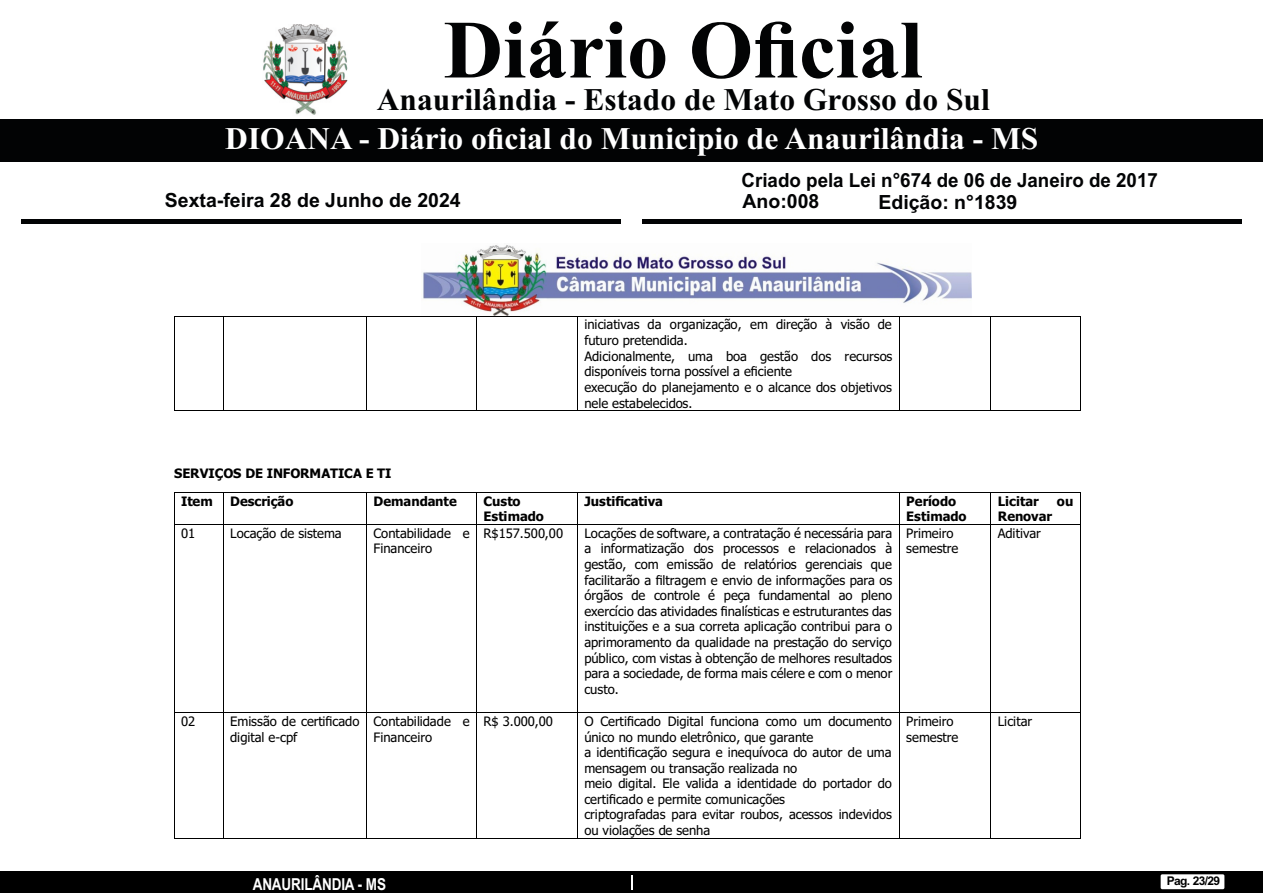
<style>
.page{position:relative;width:1263px;height:893px;background:#fff}
.page>*{position:absolute;margin:0;border:0;box-sizing:border-box;transform-origin:0 0}
.t1{font:700 82.5px "Times New Roman";color:#020304}
.t2{font:700 31.5px "Times New Roman";color:#fff}
.t3{font:700 31.5px "Times New Roman";color:#020304}
.t4{font:700 19.5px "Arial";color:#020304}
.t5{font:700 19.5px "Arial";color:#020304;scale:.96 1}
.t6{font:700 16.5px "Arial Narrow";letter-spacing:-.01em;color:#fff}
.t7{font:13.05px/15.6px "Tahoma";color:#000}
.t8{font:700 13.05px/15.5px "Tahoma";color:#000}
.t9{font:700 12px "Arial";letter-spacing:-.055em;color:#000}
</style>
<div class="page">
<img style="left:423px;top:245px;width:548px;height:71px">
<hr style="left:175px;top:316px;width:48px;height:1px;background:#000">
<hr style="left:223px;top:316px;width:143px;height:1px;background:#000">
<hr style="left:367px;top:316px;width:109px;height:1px;background:#000">
<hr style="left:477px;top:316px;width:100px;height:1px;background:#000">
<hr style="left:577px;top:316px;width:322px;height:1px;background:#000">
<hr style="left:900px;top:316px;width:91px;height:1px;background:#000">
<hr style="left:991px;top:316px;width:89px;height:1px;background:#000">
<hr style="left:174px;top:317px;width:1px;height:93px;background:#000">
<hr style="left:175px;top:410px;width:48px;height:1px;background:#000">
<hr style="left:223px;top:317px;width:1px;height:93px;background:#000">
<hr style="left:223px;top:410px;width:143px;height:1px;background:#000">
<hr style="left:366px;top:317px;width:1px;height:93px;background:#000">
<hr style="left:367px;top:410px;width:109px;height:1px;background:#000">
<hr style="left:476px;top:317px;width:1px;height:93px;background:#000">
<hr style="left:477px;top:410px;width:100px;height:1px;background:#000">
<hr style="left:577px;top:317px;width:1px;height:93px;background:#000">
<hr style="left:577px;top:410px;width:322px;height:1px;background:#000">
<hr style="left:899px;top:317px;width:1px;height:93px;background:#000">
<hr style="left:900px;top:410px;width:91px;height:1px;background:#000">
<hr style="left:991px;top:317px;width:1px;height:93px;background:#000">
<hr style="left:991px;top:410px;width:89px;height:1px;background:#000">
<hr style="left:1080px;top:317px;width:1px;height:93px;background:#000">
<hr style="left:175px;top:493px;width:48px;height:1px;background:#000">
<hr style="left:223px;top:493px;width:143px;height:1px;background:#000">
<hr style="left:367px;top:493px;width:109px;height:1px;background:#000">
<hr style="left:477px;top:493px;width:100px;height:1px;background:#000">
<hr style="left:577px;top:493px;width:322px;height:1px;background:#000">
<hr style="left:900px;top:493px;width:91px;height:1px;background:#000">
<hr style="left:991px;top:493px;width:89px;height:1px;background:#000">
<hr style="left:174px;top:493px;width:1px;height:31px;background:#000">
<hr style="left:223px;top:493px;width:1px;height:31px;background:#000">
<hr style="left:366px;top:493px;width:1px;height:31px;background:#000">
<hr style="left:476px;top:493px;width:1px;height:31px;background:#000">
<hr style="left:577px;top:493px;width:1px;height:31px;background:#000">
<hr style="left:899px;top:493px;width:1px;height:31px;background:#000">
<hr style="left:991px;top:493px;width:1px;height:31px;background:#000">
<hr style="left:1080px;top:493px;width:1px;height:31px;background:#000">
<hr style="left:175px;top:524px;width:48px;height:1px;background:#000">
<hr style="left:223px;top:524px;width:143px;height:1px;background:#000">
<hr style="left:367px;top:524px;width:109px;height:1px;background:#000">
<hr style="left:477px;top:524px;width:100px;height:1px;background:#000">
<hr style="left:577px;top:524px;width:322px;height:1px;background:#000">
<hr style="left:900px;top:524px;width:91px;height:1px;background:#000">
<hr style="left:991px;top:524px;width:89px;height:1px;background:#000">
<hr style="left:174px;top:525px;width:1px;height:187px;background:#000">
<hr style="left:223px;top:525px;width:1px;height:187px;background:#000">
<hr style="left:366px;top:525px;width:1px;height:187px;background:#000">
<hr style="left:476px;top:525px;width:1px;height:187px;background:#000">
<hr style="left:577px;top:525px;width:1px;height:187px;background:#000">
<hr style="left:899px;top:525px;width:1px;height:187px;background:#000">
<hr style="left:991px;top:525px;width:1px;height:187px;background:#000">
<hr style="left:1080px;top:525px;width:1px;height:187px;background:#000">
<hr style="left:175px;top:712px;width:48px;height:1px;background:#000">
<hr style="left:223px;top:712px;width:143px;height:1px;background:#000">
<hr style="left:367px;top:712px;width:109px;height:1px;background:#000">
<hr style="left:477px;top:712px;width:100px;height:1px;background:#000">
<hr style="left:577px;top:712px;width:322px;height:1px;background:#000">
<hr style="left:900px;top:712px;width:91px;height:1px;background:#000">
<hr style="left:991px;top:712px;width:89px;height:1px;background:#000">
<hr style="left:174px;top:713px;width:1px;height:125px;background:#000">
<hr style="left:175px;top:838px;width:48px;height:1px;background:#000">
<hr style="left:223px;top:713px;width:1px;height:125px;background:#000">
<hr style="left:223px;top:838px;width:143px;height:1px;background:#000">
<hr style="left:366px;top:713px;width:1px;height:125px;background:#000">
<hr style="left:367px;top:838px;width:109px;height:1px;background:#000">
<hr style="left:476px;top:713px;width:1px;height:125px;background:#000">
<hr style="left:477px;top:838px;width:100px;height:1px;background:#000">
<hr style="left:577px;top:713px;width:1px;height:125px;background:#000">
<hr style="left:577px;top:838px;width:322px;height:1px;background:#000">
<hr style="left:899px;top:713px;width:1px;height:125px;background:#000">
<hr style="left:900px;top:838px;width:91px;height:1px;background:#000">
<hr style="left:991px;top:713px;width:1px;height:125px;background:#000">
<hr style="left:991px;top:838px;width:89px;height:1px;background:#000">
<hr style="left:1080px;top:713px;width:1px;height:125px;background:#000">
<div style="left:0;top:872px;width:1262px;height:21px;background:#000"></div>
<svg style="left:631px;top:875px;width:2px;height:15px"></svg>
<div style="left:1161px;top:874px;width:63px;height:15px;background:#fff;border-radius:2px"></div>
<div style="left:0;top:120px;width:1263px;height:42px;background:#020304"></div>
<hr style="left:21px;top:219px;width:600px;height:4px;background:#020304">
<hr style="left:642px;top:219px;width:600px;height:4px;background:#020304">
<img style="left:263px;top:24px;width:85px;height:91px">
<h1 class="t1" style="left:444px;top:22px;width:480px">Diário Oficial</h1>
<h2 class="t3" style="left:377px;top:89px;width:614px">Anaurilândia - Estado de Mato Grosso do Sul</h2>
<h2 class="t2" style="left:225px;top:127px;width:814px">DIOANA - Diário oficial do Municipio de Anaurilândia - MS</h2>
<h3 class="t5" style="left:741px;top:172px;width:435px">Criado pela Lei n°674 de 06 de Janeiro de 2017</h3>
<h3 class="t4" style="left:165px;top:193px;width:297px">Sexta-feira 28 de Junho de 2024</h3>
<h3 class="t4" style="left:742px;top:194px;width:78px">Ano:008</h3>
<h3 class="t4" style="left:878px;top:194px;width:140px">Edição: n°1839</h3>
<p class="t7" style="left:584px;top:318px;width:310px">iniciativas da organização, em direção à visão de futuro pretendida.<br>Adicionalmente, uma boa gestão dos recursos disponíveis torna possível a eficiente<br>execução do planejamento e o alcance dos objetivos nele estabelecidos.</p>
<p class="t8" style="left:181px;top:461px;width:212px;line-height:27.6px;text-indent:-7px">SERVIÇOS DE INFORMATICA E TI<br>Item</p>
<p class="t8" style="left:230px;top:495px;width:65px">Descrição</p>
<p class="t8" style="left:374px;top:495px;width:85px">Demandante</p>
<p class="t8" style="left:483px;top:495px;width:62px">Custo<br>Estimado</p>
<p class="t8" style="left:584px;top:495px;width:80px">Justificativa</p>
<p class="t8" style="left:906px;top:495px;width:62px">Período<br>Estimado</p>
<p class="t8" style="left:998px;top:495px;width:42px">Licitar</p>
<p class="t8" style="left:1057px;top:495px;width:18px">ou</p>
<p class="t8" style="left:998px;top:510px;width:56px">Renovar</p>
<p class="t7" style="left:181px;top:526px;width:16px">01</p>
<p class="t7" style="left:230px;top:526px;width:113px">Locação de sistema</p>
<p class="t7" style="left:374px;top:526px;width:98px">Contabilidade e<br>Financeiro</p>
<p class="t7" style="left:483px;top:526px;width:81px">R$157.500,00</p>
<p class="t7" style="left:584px;top:526px;width:310px;text-align:justify">Locações de software, a contratação é necessária para a informatização dos processos e relacionados à gestão, com emissão de relatórios gerenciais que facilitarão a filtragem e envio de informações para os órgãos de controle é peça fundamental ao pleno exercício das atividades finalísticas e estruturantes das instituições e a sua correta aplicação contribui para o aprimoramento da qualidade na prestação do serviço público, com vistas à obtenção de melhores resultados para a sociedade, de forma mais célere e com o menor custo.</p>
<p class="t7" style="left:906px;top:526px;width:54px">Primeiro semestre</p>
<p class="t7" style="left:998px;top:526px;width:45px">Aditivar</p>
<p class="t7" style="left:181px;top:714px;width:16px">02</p>
<p class="t7" style="left:230px;top:714px;width:131px">Emissão de certificado digital e-cpf</p>
<p class="t7" style="left:374px;top:714px;width:98px">Contabilidade e<br>Financeiro</p>
<p class="t7" style="left:483px;top:714px;width:71px">R$ 3.000,00</p>
<p class="t7" style="left:584px;top:714px;width:309px">O Certificado Digital funciona como um documento único no mundo eletrônico, que garante<br>a identificação segura e inequívoca do autor de uma mensagem ou transação realizada no<br>meio digital. Ele valida a identidade do portador do certificado e permite comunicações<br>criptografadas para evitar roubos, acessos indevidos ou violações de senha</p>
<p class="t7" style="left:906px;top:714px;width:54px">Primeiro semestre</p>
<p class="t7" style="left:998px;top:714px;width:36px">Licitar</p>
<p class="t6" style="left:253px;top:871px;width:135px">ANAURILÂNDIA - MS</p>
<p class="t9" style="left:1167px;top:877px;width:55px">Pag. 23/29</p>
</div>
